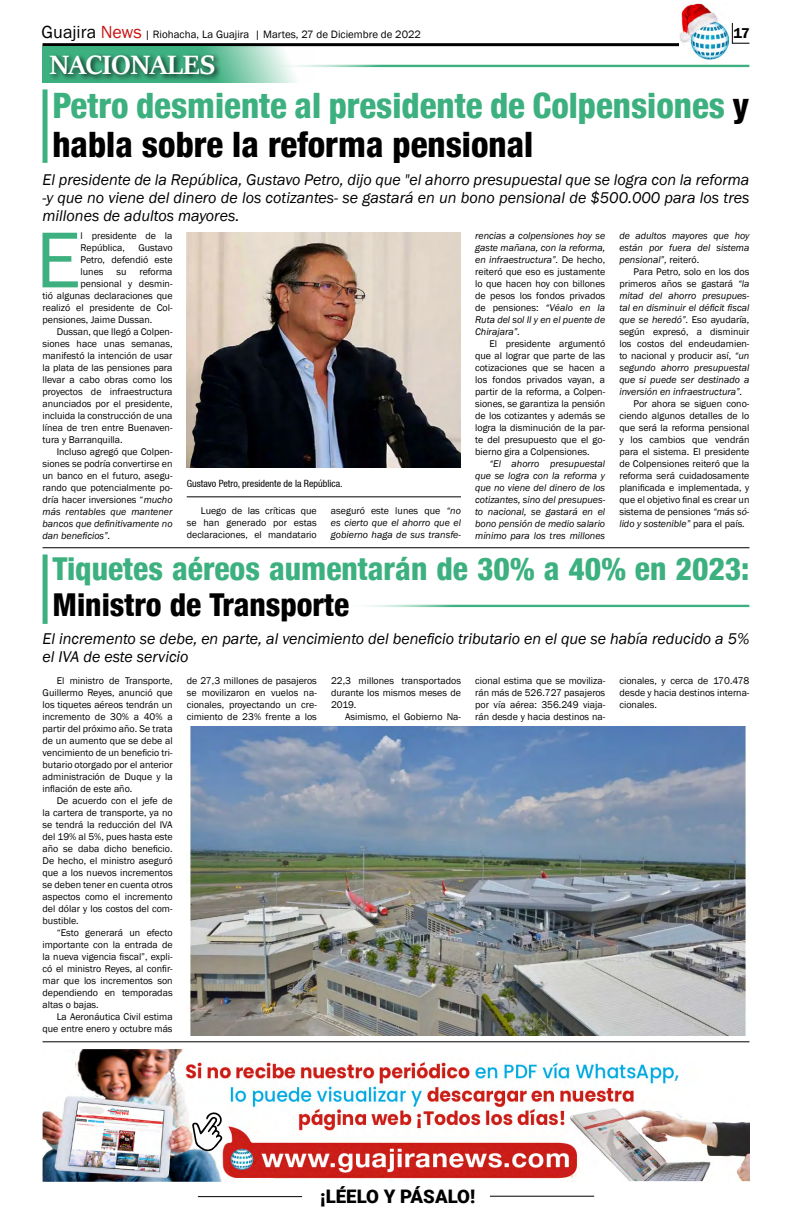
<style>
.page{position:relative;width:792px;height:1224px;background:#fff}
.page>*{position:absolute;margin:0;border:0;box-sizing:border-box;transform-origin:0 0}
.t1{font:82px "Franklin Gothic";color:#3db080}
.t2{font:800 condensed 35px/39.4px "Helvetica 87";color:#3db080}
.t3{font:800 condensed 31.6px "Helvetica 87";color:#3db080}
.t4{font:800 condensed 31.6px "Helvetica 87";color:#000}
.t5{font:30px "Sitka Text";color:#fff}
.t6{font:900 18.7px "Roboto";color:#000}
.t7{font:italic 16px/18px "Franklin Gothic";color:#000}
.t8{font:600 14.7px "Franklin Gothic";color:#000}
.t9{font:11px "Franklin Gothic";color:#000}
.t10{font:10px/12px "Franklin Gothic";color:#000;text-align:justify}
.t11{font:italic 10px/12px "Franklin Gothic";color:#000;text-align:justify}
.t12{font:condensed 10px "Helvetica 57";color:#000}
.s1{font-size:18px}
.s2{font-size:18px;color:#c91311}
.s3{color:#000}
.s4{font-style:italic}
.s5{font-style:normal}
</style>
<div class="page">
<hr style="left:198px;top:1196px;width:104px;height:1px;background:#000">
<hr style="left:490px;top:1196px;width:104px;height:1px;background:#000">
<hr style="left:43px;top:43px;width:657px;height:3px;background:#000">
<svg style="left:732px;top:23px;width:17px;height:21px"></svg>
<img style="left:679px;top:4px;width:50px;height:55px">
<svg style="left:43px;top:46px;width:274px;height:37px"></svg>
<div style="left:47px;top:52px;width:175px;height:30px;background:#000;opacity:.75"></div>
<hr style="left:268px;top:65px;width:481px;height:3px;background:#3db080">
<hr style="left:342px;top:605px;width:407px;height:3px;background:#3db080">
<div style="left:43px;top:554px;width:5px;height:70px;background:#3db080"></div>
<div style="left:43px;top:89px;width:5px;height:74px;background:#3db080"></div>
<hr style="left:43px;top:547px;width:706px;height:1px;background:#000">
<hr style="left:43px;top:1041px;width:706px;height:1px;background:#000">
<img style="left:43px;top:1050px;width:706px;height:131px">
<svg style="left:192px;top:1111px;width:31px;height:41px"></svg>
<img style="left:187px;top:232px;width:274px;height:236px">
<hr style="left:187px;top:496px;width:274px;height:1px;background:#000">
<img style="left:189px;top:726px;width:558px;height:309px">
<p class="t9" style="left:42px;top:28px;width:381px"><span class="s1">Guajira</span> <span class="s2">News</span> | Riohacha, La Guajira | Martes, 27 de Diciembre de 2022</p>
<h3 class="t8" style="left:733px;top:24px;width:18px">17</h3>
<h3 class="t5" style="left:49px;top:43px;width:167px">NACIONALES</h3>
<h2 class="t2" style="left:52px;top:85px;width:699px">Petro desmiente al presidente de Colpensiones <span class="s3">y habla sobre la reforma pensional</span></h2>
<h3 class="t7" style="left:43px;top:171px;width:708px;text-align:justify">El presidente de la República, Gustavo Petro, dijo que "el ahorro presupuestal que se logra con la reforma -y que no viene del dinero de los cotizantes- se gastará en un bono pensional de $500.000 para los tres millones de adultos mayores.</h3>
<h1 class="t1" style="left:36px;top:209px;width:46px">E</h1>
<p class="t10" style="left:81px;top:230px;width:93px">l presidente de la<br>República,</p>
<p class="t10" style="left:81px;top:242px;width:93px;text-indent:58px">Gustavo Petro, defendió este lunes</p>
<p class="t10" style="left:116px;top:266px;width:12px">su</p>
<p class="t10" style="left:139px;top:266px;width:35px">reforma</p>
<p class="t10" style="left:81px;top:278px;width:93px">pensional y desmin-</p>
<p class="t10" style="left:43px;top:290px;width:132px">tió algunas declaraciones que</p>
<p class="t10" style="left:43px;top:302px;width:132px">realizó el presidente de Col-</p>
<p class="t10" style="left:43px;top:314px;width:111px">pensiones, Jaime Dussan.</p>
<p class="t10" style="left:57px;top:326px;width:117px">Dussan, que llegó a Colpen-</p>
<p class="t10" style="left:43px;top:338px;width:132px">siones hace unas semanas,</p>
<p class="t10" style="left:43px;top:350px;width:132px">manifestó la intención de usar</p>
<p class="t10" style="left:43px;top:362px;width:132px">la plata de las pensiones para</p>
<p class="t10" style="left:43px;top:374px;width:132px">llevar a cabo obras como los</p>
<p class="t10" style="left:43px;top:386px;width:132px">proyectos de infraestructura</p>
<p class="t10" style="left:43px;top:398px;width:132px">anunciados por el presidente,</p>
<p class="t10" style="left:43px;top:410px;width:132px">incluida la construcción de una</p>
<p class="t10" style="left:43px;top:422px;width:132px">línea de tren entre Buenaven-</p>
<p class="t10" style="left:43px;top:434px;width:82px">tura y Barranquilla.</p>
<p class="t10" style="left:57px;top:446px;width:117px">Incluso agregó que Colpen-</p>
<p class="t10" style="left:43px;top:458px;width:132px">siones se podría convertirse en</p>
<p class="t10" style="left:43px;top:470px;width:132px">un banco en el futuro, asegu-</p>
<p class="t10" style="left:43px;top:482px;width:132px">rando que potencialmente po-</p>
<p class="t10" style="left:43px;top:494px;width:132px">dría hacer inversiones “<span class="s4">mucho</span></p>
<p class="t11" style="left:43px;top:506px;width:132px">más rentables que mantener</p>
<p class="t11" style="left:43px;top:518px;width:132px">bancos que definitivamente no</p>
<p class="t11" style="left:43px;top:530px;width:69px">dan beneficios”.</p>
<p class="t12" style="left:187px;top:477px;width:157px">Gustavo Petro, presidente de la República.</p>
<p class="t10" style="left:187px;top:505px;width:132px;text-indent:14px">Luego de las críticas que se han generado por estas declaraciones, el mandatario</p>
<p class="t11" style="left:331px;top:505px;width:132px"><span class="s5">aseguró este lunes que</span> “no es cierto que el ahorro que el gobierno haga de sus transfe-</p>
<p class="t11" style="left:475px;top:230px;width:132px">rencias a colpensiones hoy se gaste mañana, con la reforma, en infraestructura”. <span class="s5">De hecho, reiteró que eso es justamente lo que hacen hoy con billones de pesos los fondos privados de pensiones:</span> “Véalo en la Ruta del sol II y en el puente de Chirajara”.</p>
<p class="t10" style="left:475px;top:338px;width:132px;text-indent:14px">El presidente argumentó que al lograr que parte de las cotizaciones que se hacen a los fondos privados vayan, a partir de la reforma, a Colpen&shy;siones, se garantiza la pensión de los cotizantes y además se logra la disminución de la par&shy;te del presupuesto que el go&shy;bierno gira a Colpensiones.</p>
<p class="t11" style="left:475px;top:458px;width:132px;text-indent:14px">“El ahorro presupuestal que se logra con la reforma y que no viene del dinero de los cotizantes, sino del presupues&shy;to nacional, se gastará en el bono pensión de medio salario mínimo para los tres millones</p>
<p class="t11" style="left:619px;top:230px;width:132px">de adultos mayores que hoy están por fuera del sistema pensional”, <span class="s5">reiteró.</span></p>
<p class="t11" style="left:619px;top:266px;width:132px;text-indent:14px"><span class="s5">Para Petro, solo en los dos primeros años se gastará</span> “la mitad del ahorro presupues&shy;tal en disminuir el déficit fiscal que se heredó”. <span class="s5">Eso ayudaría, según expresó, a disminuir los costos del endeudamien&shy;to nacional y producir así,</span> “un segundo ahorro presupuestal que si puede ser destinado a inversión en infraestructura”.</p>
<p class="t10" style="left:619px;top:398px;width:132px;text-indent:14px">Por ahora se siguen cono&shy;ciendo algunos detalles de lo que será la reforma pensional y los cambios que vendrán para el sistema. El presidente de Colpensiones reiteró que la reforma será cuidadosamente planificada e implementada, y que el objetivo final es crear un sistema de pensiones <span class="s4">“más só&shy;lido y sostenible”</span> para el país.</p>
<h3 class="t3" style="left:53px;top:550px;width:698px">Tiquetes aéreos aumentarán de 30% a 40% en 2023:</h3>
<h3 class="t4" style="left:53px;top:585px;width:298px">Ministro de Transporte</h3>
<h3 class="t7" style="left:43px;top:630px;width:708px">El incremento se debe, en parte, al vencimiento del beneficio tributario en el que se había reducido a 5% el IVA de este servicio</h3>
<p class="t10" style="left:43px;top:675px;width:132px;text-indent:14px">El ministro de Transporte, Guillermo Reyes, anunció que los tiquetes aéreos tendrán un incremento de 30% a 40% a partir del próximo año. Se trata de un aumento que se debe al vencimiento de un beneficio tri&shy;butario otorgado por el anterior administración de Duque y la inflación de este año.</p>
<p class="t10" style="left:43px;top:795px;width:132px;text-indent:14px">De acuerdo con el jefe de la cartera de transporte, ya no se tendrá la reducción del IVA del 19% al 5%, pues hasta este año se daba dicho beneficio.<br>De hecho, el ministro aseguró que a los nuevos incrementos se deben tener en cuenta otros aspectos como el incremento del dólar y los costos del com&shy;bustible.</p>
<p class="t10" style="left:43px;top:927px;width:132px;text-indent:14px">“Esto generará un efecto importante con la entrada de la nueva vigencia fiscal”, expli&shy;có el ministro Reyes, al confir&shy;mar que los incrementos son dependiendo en temporadas altas o bajas.</p>
<p class="t10" style="left:43px;top:1011px;width:132px;text-align:right">La Aeronáutica Civil estima que entre enero y octubre más</p>
<p class="t10" style="left:187px;top:675px;width:132px">de 27,3 millones de pasajeros se movilizaron en vuelos na&shy;cionales, proyectando un cre&shy;cimiento de 23% frente a los</p>
<p class="t10" style="left:331px;top:675px;width:132px">22,3 millones transportados durante los mismos meses de 2019.</p>
<p class="t10" style="left:345px;top:711px;width:117px">Asimismo, el Gobierno Na-</p>
<p class="t10" style="left:475px;top:675px;width:132px">cional estima que se moviliza&shy;rán más de 526.727 pasajeros por vía aérea: 356.249 viaja&shy;rán desde y hacia destinos na-</p>
<p class="t10" style="left:619px;top:675px;width:132px">cionales, y cerca de 170.478 desde y hacia destinos interna&shy;cionales.</p>
<h3 class="t6" style="left:320px;top:1184px;width:157px">¡LÉELO Y PÁSALO!</h3>
</div>
